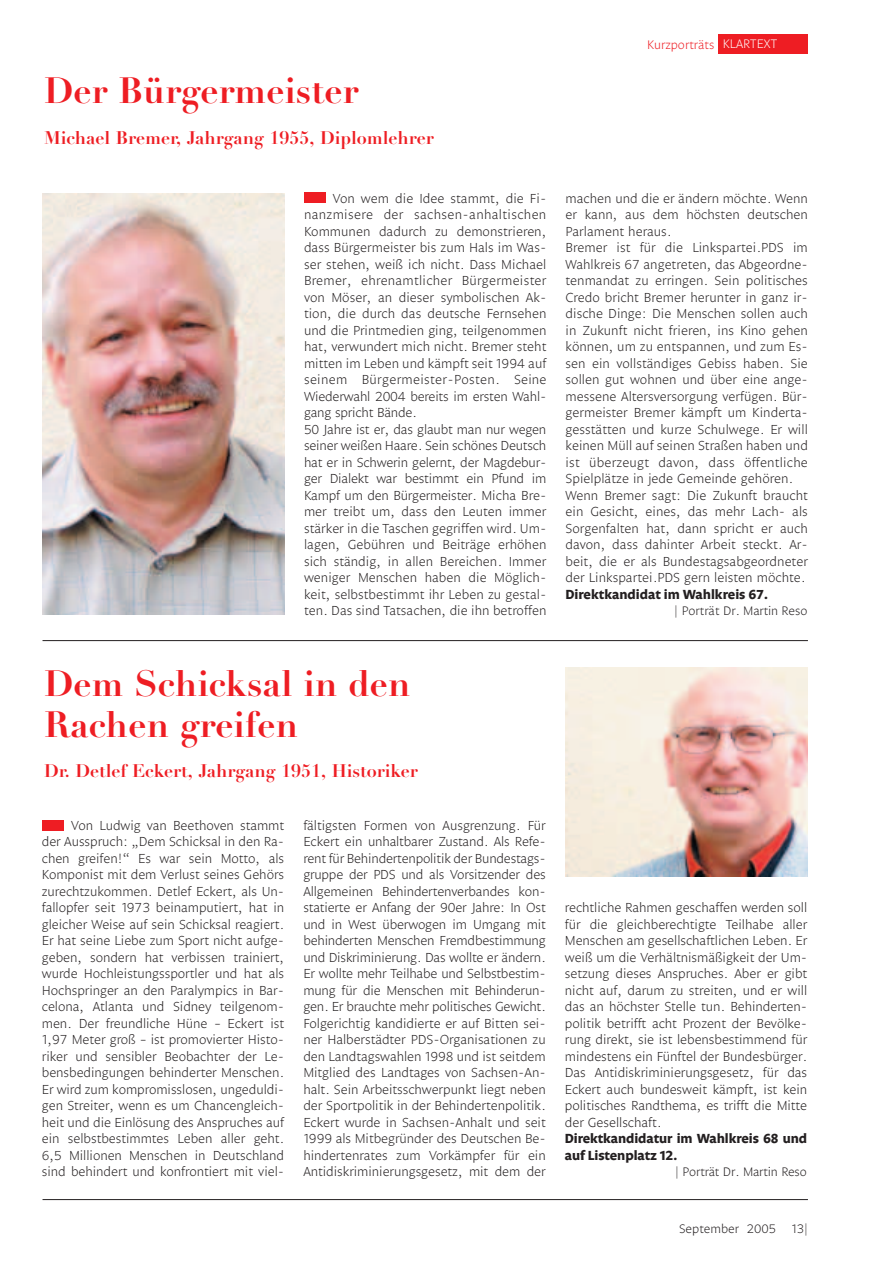
<style>
.page{position:relative;width:893px;height:1263px;background:#fff}
.page>*{position:absolute;margin:0;border:0;box-sizing:border-box;transform-origin:0 0}
.t1{font:700 36px/40.5px "Didot";color:#ee1d23}
.t2{font:700 18px "Didot";color:#ee1d23}
.t3{font:300 13.5px/16.5px "Legato LF";color:#231f20;text-align:justify}
.t4{font:700 13.5px/16.5px "Legato LF";letter-spacing:-.005em;color:#231f20}
.t5{font:300 12.75px "Legato";letter-spacing:-.015em;color:#231f20}
.t6{font:300 12.75px "Legato LF";color:#ee1d23}
.t7{font:300 12.75px "Legato LF";color:#231f20}
.s1{color:#fff}
</style>
<div class="page">
<hr style="left:43px;top:1199px;width:765px;height:1px;background:#231f20">
<div style="left:719px;top:34px;width:89px;height:20px;background:#ee1d23"></div>
<hr style="left:43px;top:640px;width:765px;height:1px;background:#231f20">
<img style="left:43px;top:194px;width:242px;height:420px">
<div style="left:43px;top:820px;width:21px;height:11px;background:#ee1d23"></div>
<img style="left:566px;top:668px;width:242px;height:208px">
<div style="left:304px;top:193px;width:21px;height:10px;background:#ee1d23"></div>
<h1 class="t1" style="left:44px;top:75px;width:316px">Der Bürgermeister</h1>
<h2 class="t2" style="left:44px;top:131px;width:391px">Michael Bremer, Jahrgang 1955, Diplomlehrer</h2>
<p class="t6" style="left:647px;top:39px;width:132px">Kurzporträts <span class="s1">KLARTEXT</span></p>
<p class="t3" style="left:304px;top:191px;width:244px;text-align:left;text-indent:29px">Von wem die Idee stammt, die Fi&shy;nanzmisere der sachsen-anhaltischen Kommunen dadurch zu demonstrieren, dass Bürgermeister bis zum Hals im Was&shy;ser stehen, weiß ich nicht. Dass Michael Bremer, ehrenamtlicher Bürgermeister von Möser, an dieser symbolischen Ak&shy;tion, die durch das deutsche Fernsehen und die Printmedien ging, teilgenommen hat, verwundert mich nicht. Bremer steht mitten im Leben und kämpft seit 1994 auf seinem Bürgermeister-Posten. Seine Wiederwahl 2004 bereits im ersten Wahl&shy;gang spricht Bände.<br>50 Jahre ist er, das glaubt man nur wegen seiner weißen Haare. Sein schönes Deutsch hat er in Schwerin gelernt, der Magdebur&shy;ger Dialekt war bestimmt ein Pfund im Kampf um den Bürgermeister. Micha Bre&shy;mer treibt um, dass den Leuten immer stärker in die Taschen gegriffen wird. Um&shy;lagen, Gebühren und Beiträge erhöhen sich ständig, in allen Bereichen. Immer weniger Menschen haben die Möglich&shy;keit, selbstbestimmt ihr Leben zu gestal&shy;ten. Das sind Tatsachen, die ihn betroffen</p>
<p class="t3" style="left:566px;top:191px;width:244px;text-align:left">machen und die er ändern möchte. Wenn er kann, aus dem höchsten deutschen Parlament heraus.<br>Bremer ist für die Linkspartei.PDS im Wahlkreis 67 angetreten, das Abgeordne&shy;tenmandat zu erringen. Sein politisches Credo bricht Bremer herunter in ganz ir&shy;dische Dinge: Die Menschen sollen auch in Zukunft nicht frieren, ins Kino gehen können, um zu entspannen, und zum Es&shy;sen ein vollständiges Gebiss haben. Sie sollen gut wohnen und über eine ange&shy;messene Altersversorgung verfügen. Bür&shy;germeister Bremer kämpft um Kinderta&shy;gesstätten und kurze Schulwege. Er will keinen Müll auf seinen Straßen haben und ist überzeugt davon, dass öffentliche Spielplätze in jede Gemeinde gehören.<br>Wenn Bremer sagt: Die Zukunft braucht ein Gesicht, eines, das mehr Lach- als Sorgenfalten hat, dann spricht er auch davon, dass dahinter Arbeit steckt. Ar&shy;beit, die er als Bundestagsabgeordneter der Linkspartei.PDS gern leisten möchte.</p>
<p class="t4" style="left:566px;top:587px;width:204px">Direktkandidat im Wahlkreis 67.</p>
<p class="t5" style="left:674px;top:606px;width:135px">| Porträt Dr. Martin Reso</p>
<h1 class="t1" style="left:44px;top:668px;width:368px">Dem Schicksal in den<br>Rachen greifen</h1>
<h2 class="t2" style="left:44px;top:764px;width:375px">Dr. Detlef Eckert, Jahrgang 1951, Historiker</h2>
<p class="t3" style="left:42px;top:818px;width:244px;text-indent:29px">Von Ludwig van Beethoven stammt der Ausspruch: „Dem Schicksal in den Ra&shy;chen greifen!“ Es war sein Motto, als Komponist mit dem Verlust seines Gehörs zurechtzukommen. Detlef Eckert, als Un&shy;fallopfer seit 1973 beinamputiert, hat in gleicher Weise auf sein Schicksal reagiert.<br>Er hat seine Liebe zum Sport nicht aufge&shy;geben, sondern hat verbissen trainiert, wurde Hochleistungssportler und hat als Hochspringer an den Paralympics in Bar&shy;celona, Atlanta und Sidney teilgenom&shy;men. Der freundliche Hüne – Eckert ist 1,97 Meter groß – ist promovierter Histo&shy;riker und sensibler Beobachter der Le&shy;bensbedingungen behinderter Menschen.<br>Er wird zum kompromisslosen, ungeduldi&shy;gen Streiter, wenn es um Chancengleich&shy;heit und die Einlösung des Anspruches auf ein selbstbestimmtes Leben aller geht.<br>6,5 Millionen Menschen in Deutschland sind behindert und konfrontiert mit viel-</p>
<p class="t3" style="left:303px;top:818px;width:244px">fältigsten Formen von Ausgrenzung. Für Eckert ein unhaltbarer Zustand. Als Refe&shy;rent für Behindertenpolitik der Bundestags&shy;gruppe der PDS und als Vorsitzender des Allgemeinen Behindertenverbandes kon&shy;statierte er Anfang der 90er Jahre: In Ost und in West überwogen im Umgang mit behinderten Menschen Fremdbestimmung und Diskriminierung. Das wollte er ändern.<br>Er wollte mehr Teilhabe und Selbstbestim&shy;mung für die Menschen mit Behinderun&shy;gen. Er brauchte mehr politisches Gewicht.<br>Folgerichtig kandidierte er auf Bitten sei&shy;ner Halberstädter PDS-Organisationen zu den Landtagswahlen 1998 und ist seitdem Mitglied des Landtages von Sachsen-An&shy;halt. Sein Arbeitsschwerpunkt liegt neben der Sportpolitik in der Behindertenpolitik.<br>Eckert wurde in Sachsen-Anhalt und seit 1999 als Mitbegründer des Deutschen Be&shy;hindertenrates zum Vorkämpfer für ein Antidiskriminierungsgesetz, mit dem der</p>
<p class="t3" style="left:565px;top:900px;width:244px">rechtliche Rahmen geschaffen werden soll für die gleichberechtigte Teilhabe aller Menschen am gesellschaftlichen Leben. Er weiß um die Verhältnismäßigkeit der Um&shy;setzung dieses Anspruches. Aber er gibt nicht auf, darum zu streiten, und er will das an höchster Stelle tun. Behinderten&shy;politik betrifft acht Prozent der Bevölke&shy;rung direkt, sie ist lebensbestimmend für mindestens ein Fünftel der Bundesbürger.<br>Das Antidiskriminierungsgesetz, für das Eckert auch bundesweit kämpft, ist kein politisches Randthema, es trifft die Mitte der Gesellschaft.</p>
<p class="t4" style="left:565px;top:1131px;width:244px">Direktkandidatur im Wahlkreis 68 und auf Listenplatz 12.</p>
<p class="t5" style="left:675px;top:1167px;width:133px">| Porträt Dr. Martin Reso</p>
<p class="t7" style="left:679px;top:1224px;width:130px">September 2005 13|</p>
</div>
